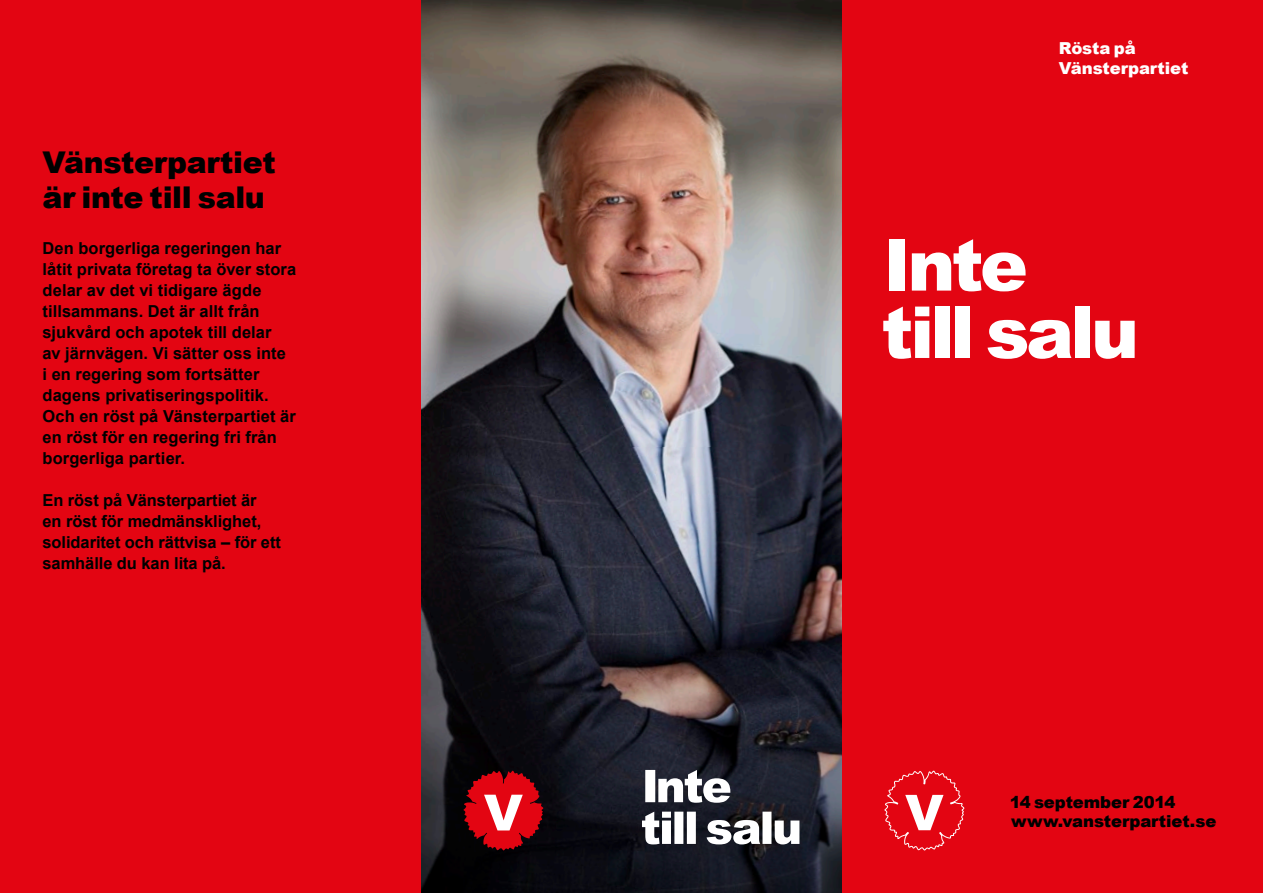
<style>
.page{position:relative;width:1263px;height:893px;background:#fff}
.page>*{position:absolute;margin:0;border:0;box-sizing:border-box;transform-origin:0 0}
.t1{font:900 71.85px/67.3px "Arial";letter-spacing:-.05em;color:#fff}
.t2{font:900 30px/34.5px "Arial";letter-spacing:-.015em;color:#000}
.t3{font:700 16.5px/21px "Arial";letter-spacing:.005em;color:#000}
.t4{font:900 16.5px/19.5px "Arial";letter-spacing:-.005em;color:#000}
.t5{font:900 16.5px/19.5px "Arial";letter-spacing:-.01em;color:#fff}
</style>
<div class="page">
<img style="left:421px;top:0;width:421px;height:448px">
<svg style="left:421px;top:448px;width:421px;height:445px;background:#262630"></svg>
<div style="left:0;top:0;width:421px;height:893px;background:#e30512"></div>
<div style="left:842px;top:0;width:421px;height:893px;background:#e30512"></div>
<svg style="left:463px;top:771px;width:80px;height:79px;background:#a82029"></svg>
<svg style="left:884px;top:771px;width:80px;height:79px"></svg>
<svg style="left:645px;top:770px;width:85px;height:33px"></svg>
<svg style="left:642px;top:812px;width:157px;height:32px"></svg>
<h2 class="t2" style="left:43px;top:145px;width:235px">Vänsterpartiet är inte till salu</h2>
<p class="t3" style="left:43px;top:239px;width:255px">Den borgerliga regeringen har låtit privata företag ta över stora delar av det vi tidigare ägde tillsammans. Det är allt från sjukvård och apotek till delar<br>av järnvägen. Vi sätter oss inte<br>i en regering som fortsätter dagens privatiseringspolitik.<br>Och en röst på Vänsterpartiet är en röst för en regering fri från borgerliga partier.</p>
<p class="t3" style="left:43px;top:491px;width:240px">En röst på Vänsterpartiet är<br>en röst för medmänsklighet, solidaritet och rättvisa – för ett samhälle du kan lita på.</p>
<p class="t5" style="left:1059px;top:38px;width:131px">Rösta på<br>Vänsterpartiet</p>
<h1 class="t1" style="left:881px;top:229px;width:259px">Inte<br>till salu</h1>
<p class="t4" style="left:1010px;top:791px;width:208px">14 september 2014 www.vansterpartiet.se</p>
</div>
